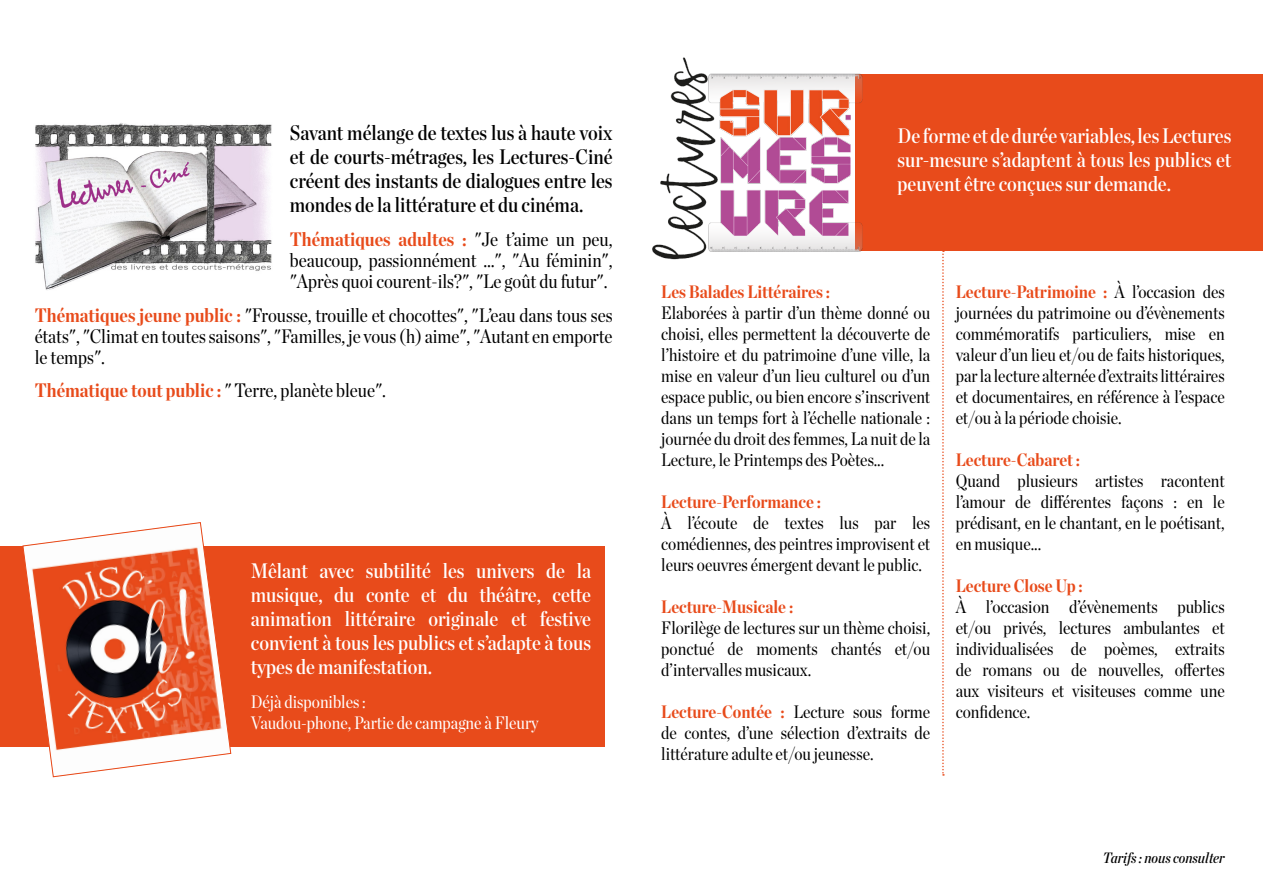
<style>
.page{position:relative;width:1263px;height:893px;background:#fff}
.page>*{position:absolute;margin:0;border:0;box-sizing:border-box;transform-origin:0 0}
.t1{font:21px/24px "Chronicle Disp Cond Semi";color:#fff;text-align:justify}
.t2{font:21px/24px "Chronicle Disp Cond Semi";color:#000;text-align:justify}
.t3{font:19.5px/21px "Chronicle Disp Cond";color:#000;text-align:justify}
.t4{font:700 19.5px "Chronicle Disp Cond";color:#e84b1b}
.t5{font:18px/21px "Chronicle Disp Cond";color:#000;text-align:justify}
.t6{font:700 18px "Chronicle Disp Cond";color:#e84b1b}
.t7{font:18px/21px "Chronicle Disp Cond";color:#fff}
.t8{font:italic 15px "Chronicle Disp Cond Semi";color:#000}
.s1{font-weight:700;color:#e84b1b}
.s2{font-weight:400;color:#000}
</style>
<div class="page">
<div style="left:855px;top:74px;width:408px;height:177px;background:#e84b1b"></div>
<img style="left:652px;top:57px;width:211px;height:203px">
<div style="left:0;top:546px;width:605px;height:200px;background:#e84b1b"></div>
<img style="left:35px;top:123px;width:237px;height:167px">
<svg style="left:942px;top:251px;width:2px;height:525px"></svg>
<svg style="left:22px;top:522px;width:210px;height:256px"></svg>
<p class="t2" style="left:290px;top:119px;width:324px">Savant mélange de textes lus à haute voix et de courts-métrages, les Lectures-Ciné créent des instants de dialogues entre les mondes de la littérature et du cinéma.</p>
<p class="t3" style="left:290px;top:227px;width:324px"><span class="s1">Thématiques adultes :</span> "Je t’aime un peu, beaucoup, passionnément …", "Au féminin", "Après quoi courent-ils?", "Le goût du futur".</p>
<p class="t3" style="left:35px;top:303px;width:579px"><span class="s1">Thématiques jeune public :</span> "Frousse, trouille et chocottes", "L’eau dans tous ses états", "Climat en toutes saisons", "Familles, je vous (h) aime", "Autant en emporte le temps".</p>
<p class="t4" style="left:35px;top:375px;width:353px">Thématique tout public : <span class="s2">" Terre, planète bleue".</span></p>
<p class="t1" style="left:251px;top:557px;width:342px">Mêlant avec subtilité les univers de la musique, du conte et du théâtre, cette animation littéraire originale et festive convient à tous les publics et s’adapte à tous types de manifestation.</p>
<p class="t7" style="left:251px;top:690px;width:289px">Déjà disponibles :<br>Vaudou-phone, Partie de campagne à Fleury</p>
<p class="t1" style="left:898px;top:122px;width:335px">De forme et de durée variables, les Lectures sur-mesure s’adaptent à tous les publics et peuvent être conçues sur demande.</p>
<p class="t6" style="left:661px;top:277px;width:170px">Les Balades Littéraires :</p>
<p class="t5" style="left:661px;top:300px;width:270px">Elaborées à partir d’un thème donné ou choisi, elles permettent la découverte de l’histoire et du patrimoine d’une ville, la mise en valeur d’un lieu culturel ou d’un espace public, ou bien encore s’inscrivent dans un temps fort à l’échelle nationale : journée du droit des femmes, La nuit de la Lecture, le Printemps des Poètes...</p>
<p class="t6" style="left:661px;top:487px;width:161px">Lecture-Performance :</p>
<p class="t5" style="left:661px;top:510px;width:270px">À l’écoute de textes lus par les comédiennes, des peintres improvisent et leurs oeuvres émergent devant le public.</p>
<p class="t6" style="left:661px;top:592px;width:133px">Lecture-Musicale :</p>
<p class="t5" style="left:661px;top:615px;width:270px">Florilège de lectures sur un thème choisi, ponctué de moments chantés et/ou d’intervalles musicaux.</p>
<p class="t5" style="left:661px;top:699px;width:270px"><span class="s1">Lecture-Contée :</span> Lecture sous forme de contes, d’une sélection d’extraits de littérature adulte et/ou jeunesse.</p>
<p class="t5" style="left:956px;top:279px;width:270px"><span class="s1">Lecture-Patrimoine :</span> À l’occasion des journées du patrimoine ou d’évènements commémoratifs particuliers, mise en valeur d’un lieu et/ou de faits historiques, par la lecture alternée d’extraits littéraires et documentaires, en référence à l’espace et/ou à la période choisie.</p>
<p class="t6" style="left:956px;top:445px;width:126px">Lecture-Cabaret :</p>
<p class="t5" style="left:956px;top:469px;width:270px">Quand plusieurs artistes racontent l’amour de différentes façons : en le prédisant, en le chantant, en le poétisant, en musique...</p>
<p class="t6" style="left:956px;top:571px;width:129px">Lecture Close Up :</p>
<p class="t5" style="left:956px;top:595px;width:270px">À l’occasion d’évènements publics et/ou privés, lectures ambulantes et individualisées de poèmes, extraits de romans ou de nouvelles, offertes aux visiteurs et visiteuses comme une confidence.</p>
<p class="t8" style="left:1103px;top:846px;width:123px">Tarifs : nous consulter</p>
</div>
